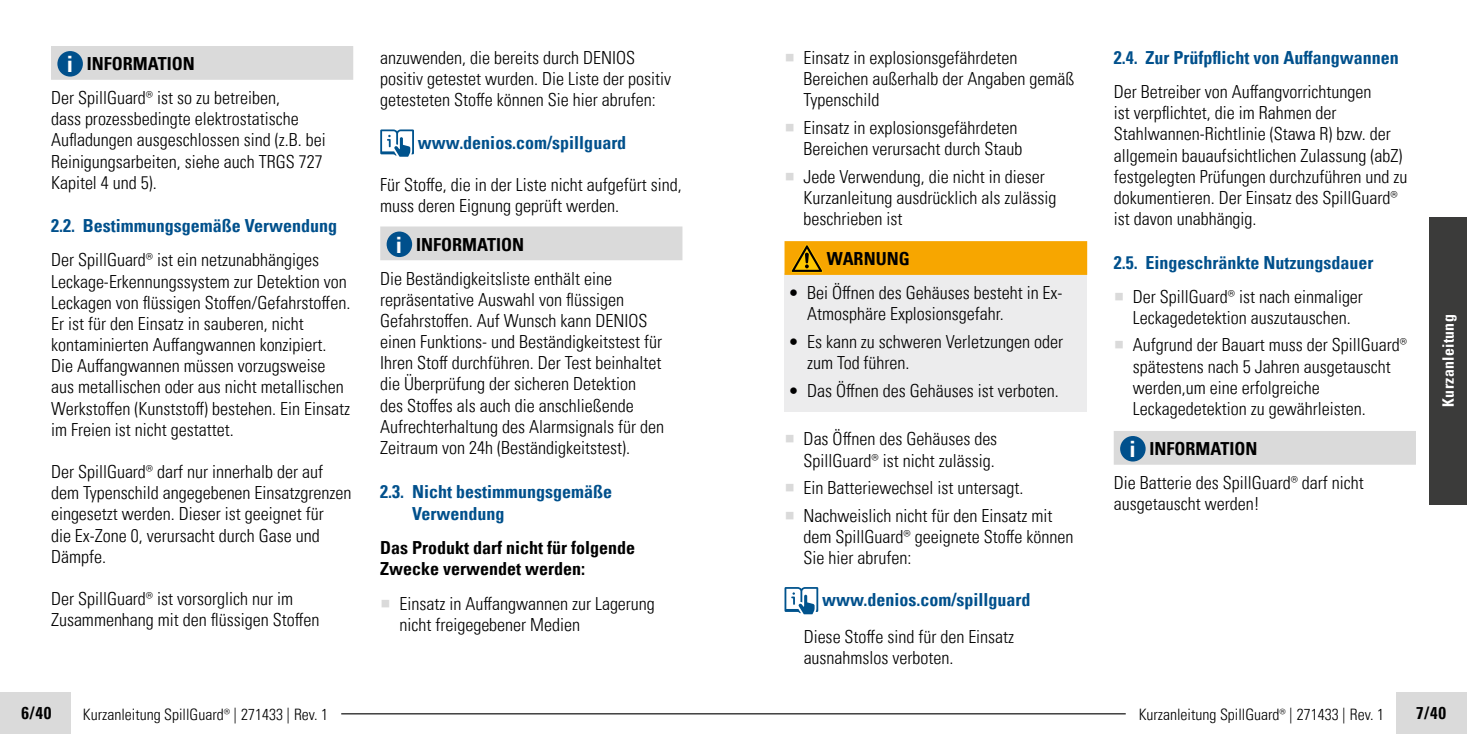
<style>
.page{position:relative;width:1467px;height:734px;background:#fff}
.page>*{position:absolute;margin:0;border:0;box-sizing:border-box;transform-origin:0 0}
.t1{font:300 condensed 18px/21.2px "Univers LT Pro";color:#000}
.t2{font:700 condensed 18px/22.5px "Univers LT Pro";color:#00508c}
.t3{font:700 condensed 18px/21.2px "Univers LT Pro";color:#000}
.t4{font:700 condensed 16.88px "Univers LT Pro";color:#000}
.t5{font:300 condensed 15.75px "Univers LT Pro";color:#000}
.t6{font:700 condensed 15.75px "Univers LT Pro";letter-spacing:.02em;color:#fff}
.s1{font-weight:700;font-size:22.5px;color:#fff}
.s2{font-weight:700}
</style>
<div class="page">
<div style="left:0;top:691px;width:71px;height:42px;background:#dadada"></div>
<div style="left:1397px;top:691px;width:70px;height:42px;background:#dadada"></div>
<hr style="left:341px;top:713px;width:785px;height:1px;background:#000">
<div style="left:1429px;top:217px;width:38px;height:287px;background:#3b3b3a"></div>
<div style="left:784px;top:273px;width:303px;height:139px;background:#ececed"></div>
<div style="left:1114px;top:431px;width:302px;height:33px;background:#dadada"></div>
<div style="left:1120px;top:436px;width:26px;height:25px;background:#00508c;border-radius:50%"></div>
<div style="left:51px;top:46px;width:302px;height:34px;background:#dadada"></div>
<div style="left:57px;top:51px;width:26px;height:26px;background:#00508c;border-radius:50%"></div>
<div style="left:380px;top:226px;width:302px;height:34px;background:#dadada"></div>
<svg style="left:380px;top:129px;width:34px;height:28px"></svg>
<div style="left:387px;top:231px;width:25px;height:26px;background:#00508c;border-radius:50%"></div>
<div style="left:784px;top:241px;width:303px;height:34px;background:#f7a600"></div>
<svg style="left:791px;top:245px;width:32px;height:28px"></svg>
<svg style="left:784px;top:587px;width:34px;height:27px"></svg>
<p class="t1" style="left:51px;top:46px;width:231px;line-height:34px;text-indent:16px"><span class="s1">i</span> <span class="s2">INFORMATION<br></span>Der SpillGuard® ist so zu betreiben,</p>
<p class="t1" style="left:51px;top:107px;width:276px">dass prozessbedingte elektrostatische Aufladungen ausgeschlossen sind (z.B. bei Reinigungsarbeiten, siehe auch TRGS 727<br>Kapitel 4 und 5).</p>
<p class="t2" style="left:51px;top:214px;width:288px">2.2. Bestimmungsgemäße Verwendung</p>
<p class="t1" style="left:51px;top:248px;width:301px">Der SpillGuard® ist ein netzunabhängiges Leckage-Erkennungssystem zur Detektion von Leckagen von flüssigen Stoffen/Gefahrstoffen.<br>Er ist für den Einsatz in sauberen, nicht kontaminierten Auffangwannen konzipiert.<br>Die Auffangwannen müssen vorzugsweise aus metallischen oder aus nicht metallischen Werkstoffen (Kunststoff) bestehen. Ein Einsatz im Freien ist nicht gestattet.</p>
<p class="t1" style="left:51px;top:460px;width:302px">Der SpillGuard® darf nur innerhalb der auf dem Typenschild angegebenen Einsatzgrenzen eingesetzt werden. Dieser ist geeignet für<br>die Ex-Zone 0, verursacht durch Gase und Dämpfe.</p>
<p class="t1" style="left:51px;top:587px;width:270px">Der SpillGuard® ist vorsorglich nur im<br>Zusammenhang mit den flüssigen Stoffen</p>
<p class="t1" style="left:380px;top:46px;width:292px">anzuwenden, die bereits durch DENIOS positiv getestet wurden. Die Liste der positiv getesteten Stoffe können Sie hier abrufen:</p>
<p class="t2" style="left:418px;top:131px;width:210px">www.denios.com/spillguard</p>
<p class="t1" style="left:380px;top:173px;width:303px">Für Stoffe, die in der Liste nicht aufgefürt sind, muss deren Eignung geprüft werden.</p>
<p class="t1" style="left:380px;top:226px;width:233px;line-height:34px;text-indent:16px"><span class="s1">i</span> <span class="s2">INFORMATION<br></span>Die Beständigkeitsliste enthält eine</p>
<p class="t1" style="left:380px;top:288px;width:285px">repräsentative Auswahl von flüssigen Gefahrstoffen. Auf Wunsch kann DENIOS einen Funktions- und Beständigkeitstest für Ihren Stoff durchführen. Der Test beinhaltet die Überprüfung der sicheren Detektion<br>des Stoffes als auch die anschließende Aufrechterhaltung des Alarmsignals für den Zeitraum von 24h (Beständigkeitstest).</p>
<p class="t2" style="left:412px;top:479px;width:201px;text-indent:-32px">2.3. Nicht bestimmungsgemäße<br>Verwendung</p>
<p class="t3" style="left:380px;top:536px;width:256px">Das Produkt darf nicht für folgende<br>Zwecke verwendet werden:</p>
<p class="t1" style="left:399px;top:592px;width:257px">Einsatz in Auffangwannen zur Lagerung nicht freigegebener Medien</p>
<p class="t1" style="left:804px;top:46px;width:272px">Einsatz in explosionsgefährdeten<br>Bereichen außerhalb der Angaben gemäß<br>Typenschild</p>
<p class="t1" style="left:804px;top:116px;width:220px">Einsatz in explosionsgefährdeten<br>Bereichen verursacht durch Staub</p>
<p class="t1" style="left:804px;top:165px;width:254px">Jede Verwendung, die nicht in dieser<br>Kurzanleitung ausdrücklich als zulässig beschrieben ist</p>
<p class="t3" style="left:827px;top:248px;width:84px">WARNUNG</p>
<p class="t1" style="left:807px;top:281px;width:257px;text-indent:-18px">• Bei Öffnen des Gehäuses besteht in Ex-<br>Atmosphäre Explosionsgefahr.</p>
<p class="t1" style="left:807px;top:330px;width:258px;text-indent:-18px">• Es kann zu schweren Verletzungen oder zum Tod führen.</p>
<p class="t1" style="left:789px;top:379px;width:271px">• Das Öffnen des Gehäuses ist verboten.</p>
<p class="t1" style="left:804px;top:427px;width:195px">Das Öffnen des Gehäuses des<br>SpillGuard® ist nicht zulässig.</p>
<p class="t1" style="left:804px;top:473px;width:250px;line-height:27.4px">Ein Batteriewechsel ist untersagt.<br>Nachweislich nicht für den Einsatz mit</p>
<p class="t1" style="left:804px;top:525px;width:271px">dem SpillGuard® geeignete Stoffe können<br>Sie hier abrufen:</p>
<p class="t2" style="left:822px;top:588px;width:210px">www.denios.com/spillguard</p>
<p class="t1" style="left:804px;top:625px;width:212px">Diese Stoffe sind für den Einsatz ausnahmslos verboten.</p>
<p class="t2" style="left:1114px;top:46px;width:287px">2.4. Zur Prüfpflicht von Auffangwannen</p>
<p class="t1" style="left:1114px;top:80px;width:295px">Der Betreiber von Auffangvorrichtungen<br>ist verpflichtet, die im Rahmen der Stahlwannen-Richtlinie (Stawa R) bzw. der allgemein bauaufsichtlichen Zulassung (abZ) festgelegten Prüfungen durchzuführen und zu dokumentieren. Der Einsatz des SpillGuard® ist davon unabhängig.</p>
<p class="t2" style="left:1114px;top:251px;width:261px">2.5. Eingeschränkte Nutzungsdauer</p>
<p class="t1" style="left:1133px;top:285px;width:232px">Der SpillGuard® ist nach einmaliger<br>Leckagedetektion auszutauschen.</p>
<p class="t1" style="left:1133px;top:333px;width:276px">Aufgrund der Bauart muss der SpillGuard® spätestens nach 5 Jahren ausgetauscht werden,um eine erfolgreiche Leckagedetektion zu gewährleisten.</p>
<p class="t1" style="left:1114px;top:431px;width:252px;line-height:34px;text-indent:16px"><span class="s1">i</span> <span class="s2">INFORMATION<br></span>Die Batterie des SpillGuard® darf nicht</p>
<p class="t1" style="left:1114px;top:492px;width:147px">ausgetauscht werden!</p>
<p class="t6" style="left:1438px;top:406px;width:94px;rotate:-90deg">Kurzanleitung</p>
<p class="t4" style="left:21px;top:702px;width:31px">6/40</p>
<p class="t5" style="left:83px;top:703px;width:247px">Kurzanleitung SpillGuard® | 271433 | Rev. 1</p>
<p class="t5" style="left:1139px;top:703px;width:247px">Kurzanleitung SpillGuard® | 271433 | Rev. 1</p>
<p class="t4" style="left:1416px;top:702px;width:31px">7/40</p>
</div>
